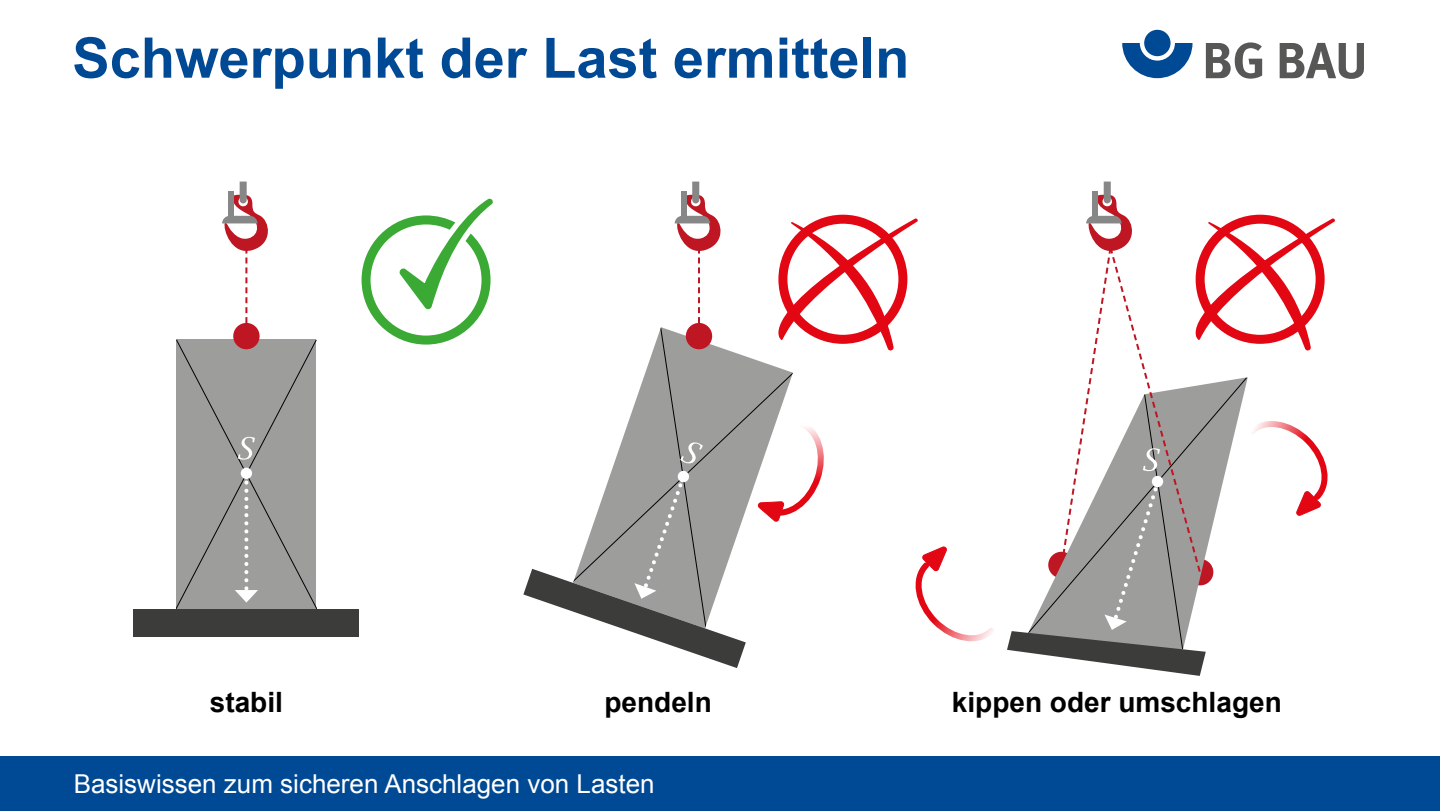
<style>
.page{position:relative;width:1440px;height:811px;background:#fff}
.page>*{position:absolute;margin:0;border:0;box-sizing:border-box;transform-origin:0 0}
.Headlines_Headline_H1_Folientitel_28_Pt{font:700 56px "Arial";color:#004994}
.Folgeseiten_Copytext{font:700 28px "Arial";color:#000}
.t1{font:26px "Arial";color:#fff}
</style>
<div class="page">
<div style="left:0;top:756px;width:1440px;height:54px;background:#004994"></div>
<svg style="left:1122px;top:43px;width:71px;height:35px"></svg>
<div style="left:1144px;top:30px;width:27px;height:26px;background:#004994;border-radius:50%"></div>
<svg style="left:1206px;top:42px;width:56px;height:37px"></svg>
<svg style="left:1280px;top:43px;width:84px;height:36px"></svg>
<div style="left:133px;top:609px;width:226px;height:27px;background:#3c3c3b"></div>
<div style="left:233px;top:323px;width:27px;height:26px;background:#be1622;border-radius:50%"></div>
<svg style="left:222px;top:181px;width:46px;height:142px"></svg>
<div style="left:177px;top:339px;width:139px;height:270px;background:#9d9d9c"></div>
<svg style="left:362px;top:198px;width:131px;height:146px"></svg>
<svg style="left:523px;top:181px;width:471px;height:486px"></svg>
<svg style="left:1007px;top:181px;width:328px;height:494px"></svg>
<h1 class="Headlines_Headline_H1_Folientitel_28_Pt" style="left:72px;top:21px;width:839px">Schwerpunkt der Last ermitteln</h1>
<p class="Folgeseiten_Copytext" style="left:210px;top:683px;width:75px">stabil</p>
<p class="Folgeseiten_Copytext" style="left:605px;top:683px;width:109px">pendeln</p>
<p class="Folgeseiten_Copytext" style="left:952px;top:683px;width:331px">kippen oder umschlagen</p>
<p class="t1" style="left:74px;top:766px;width:582px">Basiswissen zum sicheren Anschlagen von Lasten</p>
</div>
